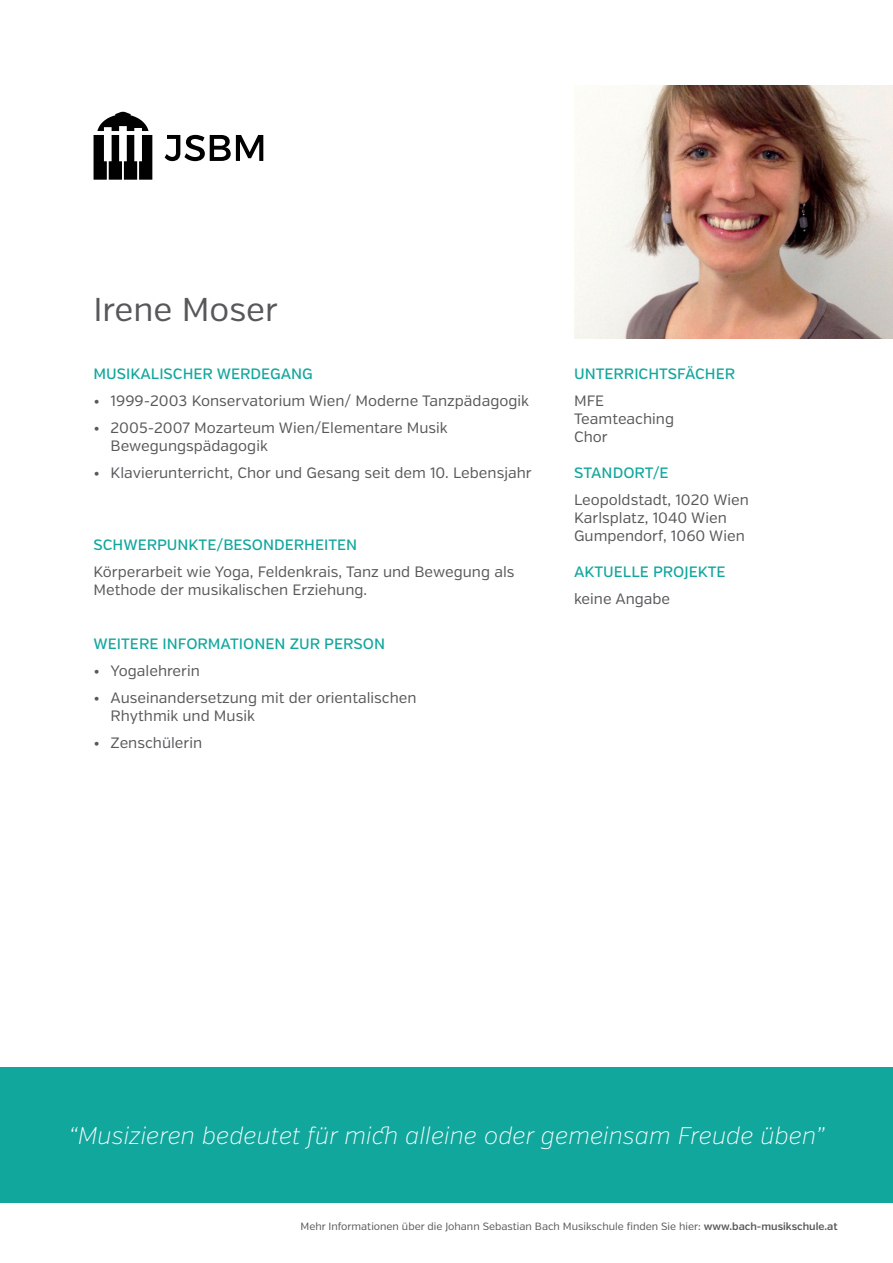
<style>
.page{position:relative;width:893px;height:1263px;background:#fff}
.page>*{position:absolute;margin:0;border:0;box-sizing:border-box;transform-origin:0 0}
.t1{font:33px "Verb";color:#57585a}
.t2{font:italic 200 24px "Verb";color:#fff}
.t3{font:15px/18px "Verb";color:#57585a}
.t4{font:500 15px "Verb";color:#12a79d}
.t5{font:10.5px "Verb";color:#57585a}
.s1{font-weight:600}
</style>
<div class="page">
<svg style="left:165px;top:135px;width:98px;height:26px"></svg>
<svg style="left:94px;top:112px;width:58px;height:68px"></svg>
<div style="left:0;top:1068px;width:893px;height:135px;background:#12a79d"></div>
<img style="left:574px;top:85px;width:319px;height:254px">
<h1 class="t1" style="left:94px;top:289px;width:186px">Irene Moser</h1>
<p class="t4" style="left:94px;top:365px;width:221px">MUSIKALISCHER WERDEGANG</p>
<p class="t3" style="left:94px;top:392px;width:437px">• 1999-2003 Konservatorium Wien/ Moderne Tanzpädagogik</p>
<p class="t3" style="left:111px;top:419px;width:339px;text-indent:-17px">• 2005-2007 Mozarteum Wien/Elementare Musik<br>Bewegungspädagogik</p>
<p class="t3" style="left:94px;top:464px;width:440px">• Klavierunterricht, Chor und Gesang seit dem 10. Lebensjahr</p>
<p class="t4" style="left:94px;top:536px;width:265px">SCHWERPUNKTE/BESONDERHEITEN</p>
<p class="t3" style="left:94px;top:563px;width:422px">Körperarbeit wie Yoga, Feldenkrais, Tanz und Bewegung als<br>Methode der musikalischen Erziehung.</p>
<p class="t4" style="left:94px;top:635px;width:293px">WEITERE INFORMATIONEN ZUR PERSON</p>
<p class="t3" style="left:94px;top:662px;width:108px">• Yogalehrerin</p>
<p class="t3" style="left:111px;top:689px;width:307px;text-indent:-17px">• Auseinandersetzung mit der orientalischen<br>Rhythmik und Musik</p>
<p class="t3" style="left:94px;top:734px;width:110px">• Zenschülerin</p>
<p class="t4" style="left:574px;top:365px;width:163px">UNTERRICHTSFÄCHER</p>
<p class="t3" style="left:574px;top:392px;width:101px">MFE<br>Teamteaching<br>Chor</p>
<p class="t4" style="left:574px;top:464px;width:96px">STANDORT/E</p>
<p class="t3" style="left:574px;top:491px;width:176px">Leopoldstadt, 1020 Wien<br>Karlsplatz, 1040 Wien<br>Gumpendorf, 1060 Wien</p>
<p class="t4" style="left:574px;top:563px;width:153px">AKTUELLE PROJEKTE</p>
<p class="t3" style="left:574px;top:590px;width:98px">keine Angabe</p>
<h2 class="t2" style="left:69px;top:1121px;width:758px">“Musizieren bedeutet für mich alleine oder gemeinsam Freude üben”</h2>
<p class="t5" style="left:301px;top:1220px;width:539px">Mehr Informationen über die Johann Sebastian Bach Musikschule finden Sie hier: <span class="s1">www.bach-musikschule.at</span></p>
</div>
